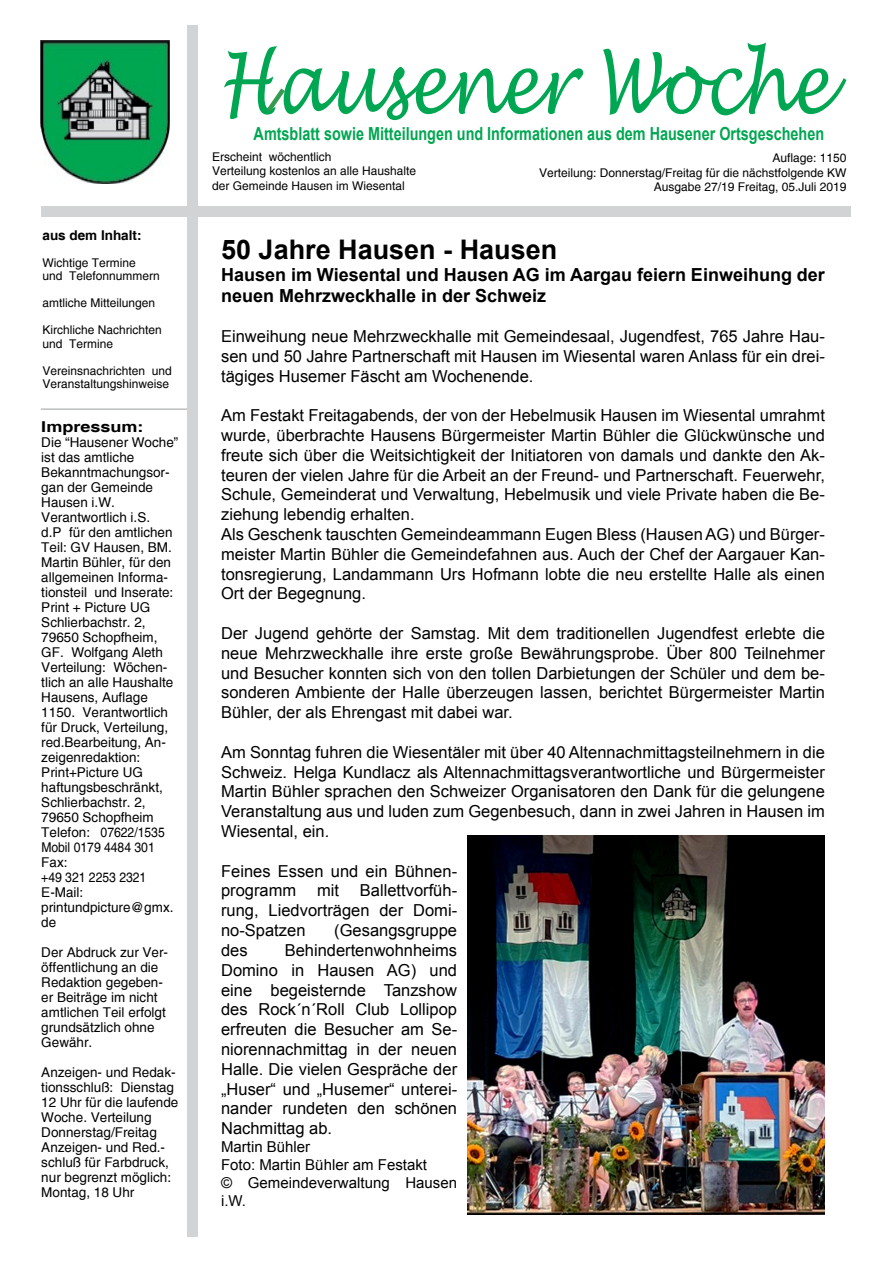
<style>
.page{position:relative;width:893px;height:1263px;background:#fff}
.page>*{position:absolute;margin:0;border:0;box-sizing:border-box;transform-origin:0 0}
.t1{font:italic 82.5px "Lucida Handwriting";color:#00a651;scale:.8 1}
.t2{font:700 27px "Arial";color:#000}
.t3{font:700 18px/21.6px "Arial";color:#000}
.t4{font:700 18px "Arial";color:#00a651;scale:.8 1}
.t5{font:16.5px/19.8px "Arial";color:#000;text-align:justify}
.t6{font:15px/18px "Arial";color:#000}
.t7{font:700 15px "Helvetica";color:#000;scale:1.2 1}
.t8{font:13.5px/15px "Helvetica";color:#000}
.t9{font:700 13.5px "Helvetica";color:#000}
.t10{font:12px/14.4px "Helvetica";color:#000}
</style>
<div class="page">
<img style="left:41px;top:41px;width:128px;height:142px">
<hr style="left:41px;top:408px;width:146px;height:2px;background:#bcbec0">
<div style="left:41px;top:206px;width:809px;height:11px;background:#d1d3d4"></div>
<div style="left:187px;top:26px;width:11px;height:1211px;background:#d1d3d4"></div>
<svg style="left:634px;top:76px;width:40px;height:37px"></svg>
<svg style="left:267px;top:88px;width:18px;height:24px"></svg>
<img style="left:468px;top:836px;width:357px;height:379px">
<p class="t9" style="left:43px;top:227px;width:101px">aus dem Inhalt:</p>
<p class="t10" style="left:43px;top:256px;width:119px;line-height:13.5px">Wichtige Termine<br>und Telefonnummern</p>
<p class="t10" style="left:43px;top:296px;width:114px">amtliche Mitteilungen</p>
<p class="t10" style="left:43px;top:324px;width:121px;line-height:13.5px">Kirchliche Nachrichten und Termine</p>
<p class="t10" style="left:43px;top:364px;width:131px;line-height:13.5px">Vereinsnachrichten und<br>Veranstaltungshinweise</p>
<p class="t7" style="left:41px;top:418px;width:87px">Impressum:</p>
<p class="t8" style="left:41px;top:436px;width:139px">Die “Hausener Woche” ist das amtliche<br>Bekanntmachungsor&shy;gan der Gemeinde<br>Hausen i.W.<br>Verantwortlich i.S.<br>d.P für den amtlichen<br>Teil: GV Hausen, BM.<br>Martin Bühler, für den allgemeinen Informa&shy;tionsteil und Inserate:<br>Print + Picture UG<br>Schlierbachstr. 2,<br>79650 Schopfheim,<br>GF. Wolfgang Aleth<br>Verteilung: Wöchen&shy;tlich an alle Haushalte<br>Hausens, Auflage<br>1150. Verantwortlich für Druck, Verteilung, red.Bearbeitung, An&shy;zeigenredaktion:<br>Print+Picture UG haftungsbeschränkt,<br>Schlierbachstr. 2,<br>79650 Schopfheim<br>Telefon: 07622/1535<br>Mobil 0179 4484 301<br>Fax:<br>+49 321 2253 2321<br>E-Mail: printundpicture@gmx. de</p>
<p class="t8" style="left:41px;top:946px;width:128px">Der Abdruck zur Ver&shy;öffentlichung an die<br>Redaktion gegeben&shy;er Beiträge im nicht amtlichen Teil erfolgt grundsätzlich ohne<br>Gewähr.</p>
<p class="t8" style="left:41px;top:1066px;width:139px">Anzeigen- und Redak&shy;tionsschluß: Dienstag<br>12 Uhr für die laufende<br>Woche. Verteilung<br>Donnerstag/Freitag<br>Anzeigen- und Red.- schluß für Farbdruck, nur begrenzt möglich:<br>Montag, 18 Uhr</p>
<h1 class="t1" style="left:219px;top:34px;width:764px">Hausener Woche</h1>
<p class="t10" style="left:212px;top:150px;width:206px">Erscheint wöchentlich<br>Verteilung kostenlos an alle Haushalte der Gemeinde Hausen im Wiesental</p>
<p class="t4" style="left:254px;top:122px;width:715px">Amtsblatt sowie Mitteilungen und Informationen aus dem Hausener Ortsgeschehen</p>
<p class="t10" style="left:539px;top:151px;width:309px;text-align:right">Auflage: 1150<br>Verteilung: Donnerstag/Freitag für die nächstfolgende KW<br>Ausgabe 27/19 Freitag, 05.Juli 2019</p>
<h2 class="t2" style="left:221px;top:232px;width:338px">50 Jahre Hausen - Hausen</h2>
<p class="t3" style="left:221px;top:264px;width:605px">Hausen im Wiesental und Hausen AG im Aargau feiern Einweihung der neuen Mehrzweckhalle in der Schweiz</p>
<p class="t5" style="left:221px;top:326px;width:605px">Einweihung neue Mehrzweckhalle mit Gemeindesaal, Jugendfest, 765 Jahre Hau&shy;sen und 50 Jahre Partnerschaft mit Hausen im Wiesental waren Anlass für ein drei&shy;tägiges Husemer Fäscht am Wochenende.</p>
<p class="t5" style="left:221px;top:406px;width:605px;text-align:left">Am Festakt Freitagabends, der von der Hebelmusik Hausen im Wiesental umrahmt wurde, überbrachte Hausens Bürgermeister Martin Bühler die Glückwünsche und freute sich über die Weitsichtigkeit der Initiatoren von damals und dankte den Ak&shy;teuren der vielen Jahre für die Arbeit an der Freund- und Partnerschaft. Feuerwehr, Schule, Gemeinderat und Verwaltung, Hebelmusik und viele Private haben die Be&shy;ziehung lebendig erhalten.<br>Als Geschenk tauschten Gemeindeammann Eugen Bless (Hausen AG) und Bürger&shy;meister Martin Bühler die Gemeindefahnen aus. Auch der Chef der Aargauer Kan&shy;tonsregierung, Landammann Urs Hofmann lobte die neu erstellte Halle als einen Ort der Begegnung.</p>
<p class="t5" style="left:221px;top:623px;width:605px">Der Jugend gehörte der Samstag. Mit dem traditionellen Jugendfest erlebte die neue Mehrzweckhalle ihre erste große Bewährungsprobe. Über 800 Teilnehmer und Besucher konnten sich von den tollen Darbietungen der Schüler und dem be&shy;sonderen Ambiente der Halle überzeugen lassen, berichtet Bürgermeister Martin Bühler, der als Ehrengast mit dabei war.</p>
<p class="t5" style="left:221px;top:742px;width:605px">Am Sonntag fuhren die Wiesentäler mit über 40 Altennachmittagsteilnehmern in die Schweiz. Helga Kundlacz als Altennachmittagsverantwortliche und Bürgermeister Martin Bühler sprachen den Schweizer Organisatoren den Dank für die gelungene Veranstaltung aus und luden zum Gegenbesuch, dann in zwei Jahren in Hausen im Wiesental, ein.</p>
<p class="t5" style="left:221px;top:861px;width:238px">Feines Essen und ein Bühnen&shy;programm</p>
<p class="t5" style="left:221px;top:881px;width:238px;text-indent:139px">Ballettvorfüh&shy;rung, Liedvorträgen der Domi&shy;no-Spatzen</p>
<p class="t5" style="left:317px;top:881px;width:23px">mit</p>
<p class="t5" style="left:334px;top:920px;width:124px">(Gesangsgruppe</p>
<p class="t5" style="left:221px;top:940px;width:238px;text-indent:64px">Behindertenwohnheims Domino in Hausen AG) und eine begeisternde Tanzshow des Rock´n´Roll Club Lollipop erfreuten die Besucher am Se&shy;niorennachmittag in der neuen Halle. Die vielen Gespräche der „Huser“ und „Husemer“ unterei&shy;nander rundeten den schönen Nachmittag ab.</p>
<p class="t6" style="left:221px;top:1138px;width:238px">Martin Bühler<br>Foto: Martin Bühler am Festakt<br>© Gemeindeverwaltung Hausen i.W.</p>
<p class="t5" style="left:221px;top:940px;width:28px">des</p>
</div>
